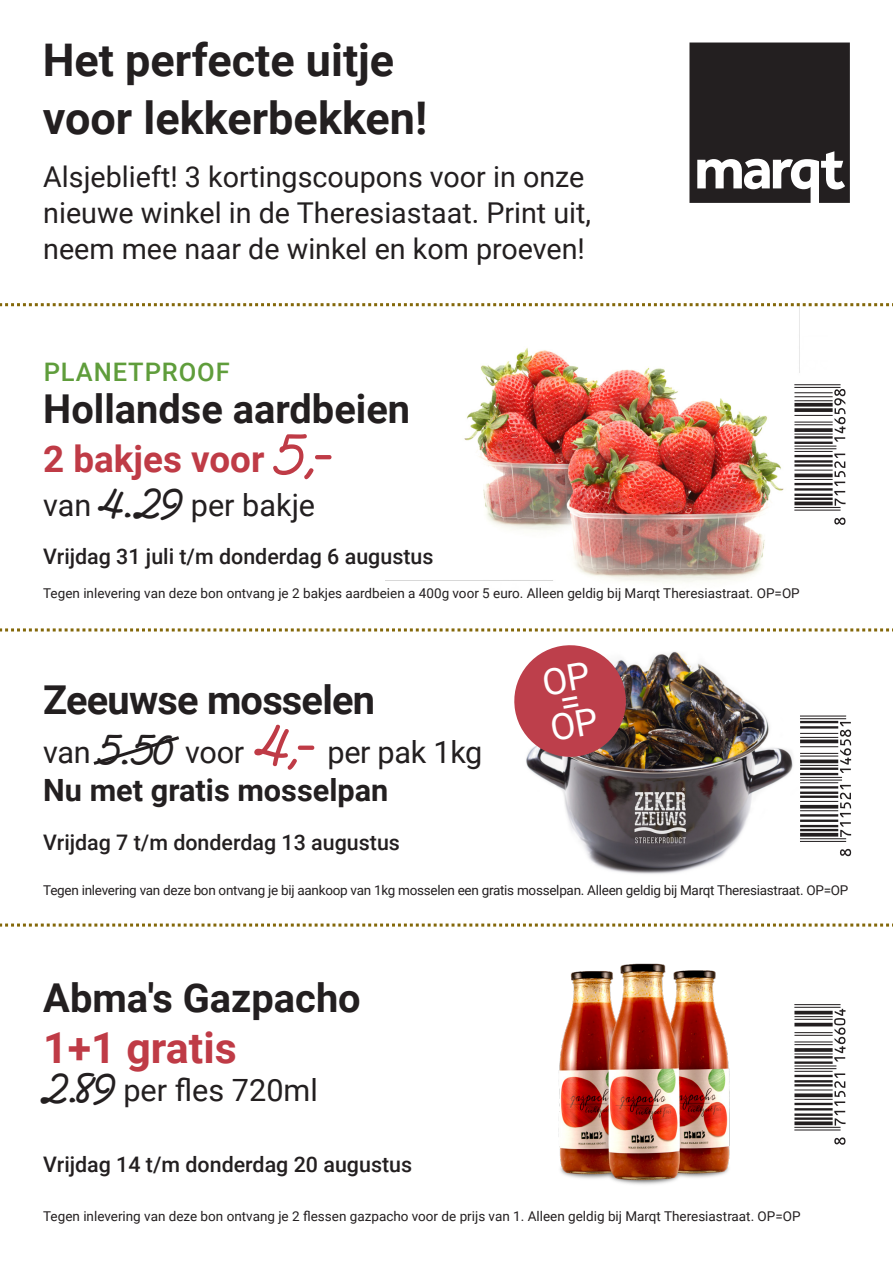
<style>
.page{position:relative;width:893px;height:1263px;background:#fff}
.page>*{position:absolute;margin:0;border:0;box-sizing:border-box;transform-origin:0 0}
.t1{font:51.3px "Ean Bwr P36 Tt";color:#231f20}
.t2{font:700 45px/57.2px "Roboto";color:#231f20}
.t3{font:700 42.9px "Roboto";color:#bf3b46}
.t4{font:700 39.75px "Roboto";color:#231f20}
.t5{font:700 39.75px "Roboto";letter-spacing:-.02em;color:#231f20}
.t6{font:700 36.75px "Roboto";color:#bf3b46}
.t7{font:30.6px "Roboto";color:#231f20}
.t8{font:700 30.6px "Roboto";color:#231f20}
.t9{font:28.65px/35.8px "Roboto";color:#231f20}
.t10{font:500 25.5px "Roboto";letter-spacing:.035em;color:#5f9d3b}
.t11{font:500 21.45px "Roboto";color:#231f20}
.t12{font:13.5px "Roboto";color:#231f20}
.t13{font:13.5px "Roboto";letter-spacing:-.02em;color:#231f20}
.s1{font-family:"Prelude FLF";font-size:58.2px}
.s2{font-family:"Prelude FLF";font-weight:700;font-size:42.9px}
.s3{font-family:"Prelude FLF";font-weight:700;font-size:58.2px;color:#bf3b46}
</style>
<div class="page">
<svg style="left:689px;top:43px;width:161px;height:160px;background:#3c3839"></svg>
<img style="left:386px;top:306px;width:442px;height:276px">
<svg style="left:0;top:923px;width:893px;height:3px"></svg>
<svg style="left:0;top:628px;width:893px;height:3px"></svg>
<svg style="left:0;top:303px;width:893px;height:3px"></svg>
<svg style="left:93px;top:736px;width:86px;height:29px"></svg>
<img style="left:526px;top:651px;width:267px;height:223px">
<img style="left:558px;top:963px;width:172px;height:222px">
<svg style="left:514px;top:645px;width:116px;height:116px;background:#ba5d65"></svg>
<p class="t2" style="left:43px;top:30px;width:386px">Het perfecte uitje voor lekkerbekken!</p>
<p class="t9" style="left:43px;top:158px;width:549px">Alsjeblieft! 3 kortingscoupons voor in onze nieuwe winkel in de Theresiastaat. Print uit, neem mee naar de winkel en kom proeven!</p>
<p class="t10" style="left:44px;top:354px;width:188px">PLANETPROOF</p>
<p class="t4" style="left:43px;top:381px;width:368px">Hollandse aardbeien</p>
<p class="t6" style="left:43px;top:433px;width:292px">2 bakjes voor <span class="s1">5,-</span></p>
<p class="t7" style="left:43px;top:484px;width:273px">van <span class="s2">4.29</span> per bakje</p>
<p class="t11" style="left:43px;top:542px;width:392px">Vrijdag 31 juli t/m donderdag 6 augustus</p>
<p class="t1" style="left:794px;top:540px;width:157px;rotate:-90deg">+!7B1FC1-begfji!</p>
<p class="t12" style="left:43px;top:583px;width:758px">Tegen inlevering van deze bon ontvang je 2 bakjes aardbeien a 400g voor 5 euro. Alleen geldig bij Marqt Theresiastraat. OP=OP</p>
<p class="t5" style="left:43px;top:672px;width:333px">Zeeuwse mosselen</p>
<p class="t7" style="left:43px;top:730px;width:441px">van <span class="s2">5.50</span> voor <span class="s3">4,-</span> per pak 1kg</p>
<p class="t8" style="left:43px;top:768px;width:347px">Nu met gratis mosselpan</p>
<p class="t11" style="left:43px;top:827px;width:358px">Vrijdag 7 t/m donderdag 13 augustus</p>
<p class="t1" style="left:800px;top:871px;width:157px;rotate:-90deg">+!7B1FC1-begfib!</p>
<p class="t13" style="left:43px;top:881px;width:807px">Tegen inlevering van deze bon ontvang je bij aankoop van 1kg mosselen een gratis mosselpan. Alleen geldig bij Marqt Theresiastraat. OP=OP</p>
<p class="t4" style="left:43px;top:970px;width:319px">Abma's Gazpacho</p>
<p class="t3" style="left:43px;top:1017px;width:195px">1+1 gratis</p>
<p class="t7" style="left:43px;top:1068px;width:276px"><span class="s2">2.89</span> per fles 720ml</p>
<p class="t11" style="left:43px;top:1149px;width:370px">Vrijdag 14 t/m donderdag 20 augustus</p>
<p class="t1" style="left:794px;top:1160px;width:157px;rotate:-90deg">+!7B1FC1-beggae!</p>
<p class="t12" style="left:43px;top:1207px;width:759px">Tegen inlevering van deze bon ontvang je 2 flessen gazpacho voor de prijs van 1. Alleen geldig bij Marqt Theresiastraat. OP=OP</p>
</div>
